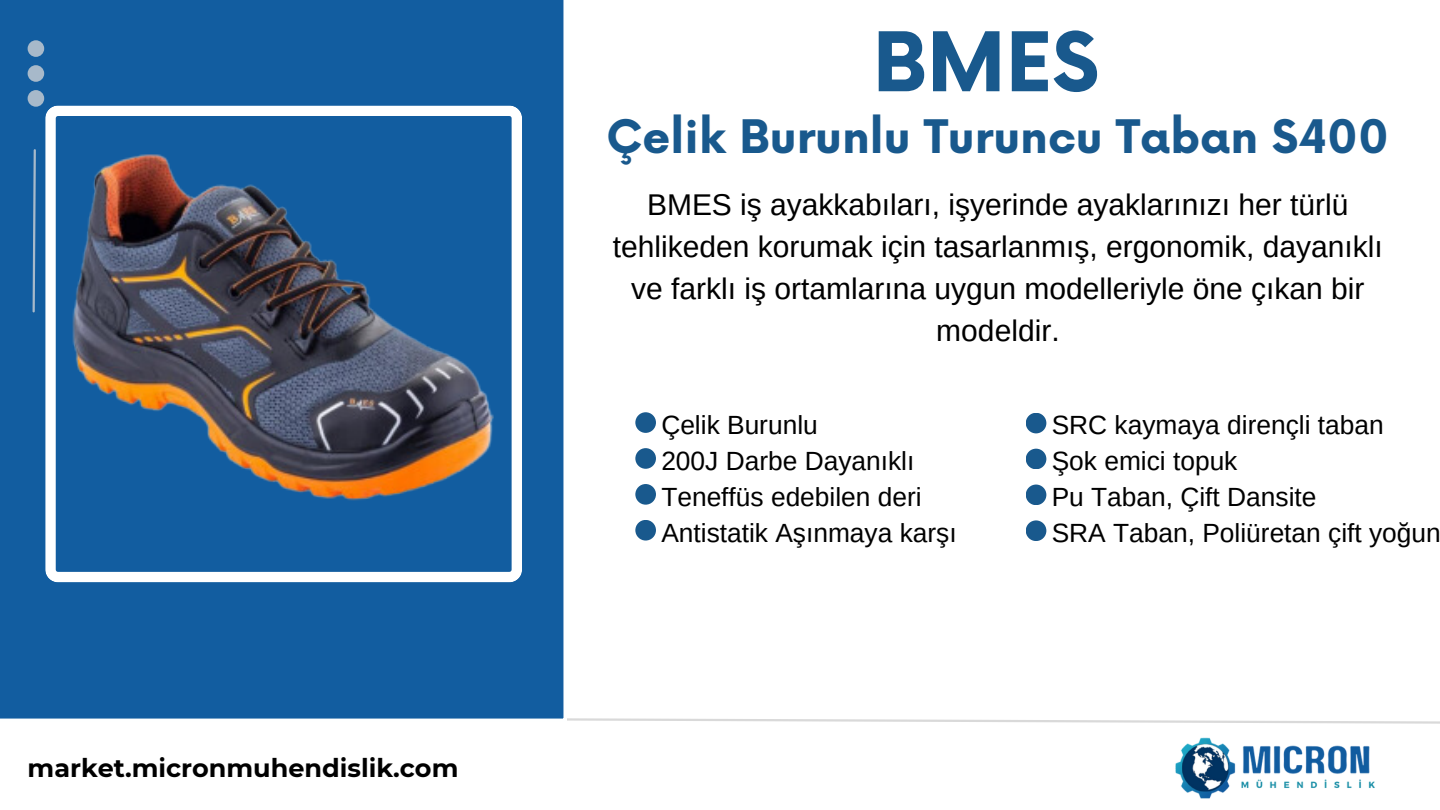
<style>
.page{position:relative;width:1440px;height:810px;background:#fff}
.page>*{position:absolute;margin:0;border:0;box-sizing:border-box;transform-origin:0 0}
.t1{font:700 80px "Now";color:#19598d}
.t2{font:700 45px "Now";color:#19598d}
.t3{font:30px/42px "Arimo";color:#000;text-align:center}
.t4{font:26.3px/36.1px "Arimo";color:#000}
.t5{font:700 25.5px "Montserrat";color:#000}
</style>
<div class="page">
<svg style="left:567px;top:718px;width:873px;height:6px"></svg>
<div style="left:0;top:0;width:564px;height:719px;background:#125da0"></div>
<svg style="left:28px;top:40px;width:16px;height:67px"></svg>
<svg style="left:45px;top:106px;width:477px;height:476px"></svg>
<img style="left:1175px;top:737px;width:200px;height:62px">
<div style="left:635px;top:412px;width:21px;height:21px;background:#19598d;border-radius:50%"></div>
<div style="left:635px;top:448px;width:21px;height:21px;background:#19598d;border-radius:50%"></div>
<div style="left:635px;top:484px;width:21px;height:21px;background:#19598d;border-radius:50%"></div>
<div style="left:635px;top:520px;width:21px;height:21px;background:#19598d;border-radius:50%"></div>
<div style="left:1026px;top:413px;width:20px;height:20px;background:#19598d;border-radius:50%"></div>
<div style="left:1026px;top:449px;width:20px;height:20px;background:#19598d;border-radius:50%"></div>
<div style="left:1026px;top:485px;width:20px;height:20px;background:#19598d;border-radius:50%"></div>
<div style="left:1026px;top:520px;width:20px;height:21px;background:#19598d;border-radius:50%"></div>
<img style="left:6px;top:149px;width:555px;height:390px">
<p class="t5" style="left:28px;top:753px;width:432px">market.micronmuhendislik.com</p>
<p class="t1" style="left:873px;top:19px;width:228px">BMES</p>
<h1 class="t2" style="left:606px;top:113px;width:784px">Çelik Burunlu Turuncu Taban S400</h1>
<h2 class="t3" style="left:613px;top:184px;width:771px">BMES iş ayakkabıları, işyerinde ayaklarınızı her türlü tehlikeden korumak için tasarlanmış, ergonomik, dayanıklı ve farklı iş ortamlarına uygun modelleriyle öne çıkan bir modeldir.</h2>
<h3 class="t4" style="left:661px;top:407px;width:158px">Çelik Burunlu</h3>
<p class="t4" style="left:661px;top:443px;width:255px">200J Darbe Dayanıklı</p>
<p class="t4" style="left:661px;top:479px;width:262px">Teneffüs edebilen deri</p>
<p class="t4" style="left:661px;top:515px;width:297px">Antistatik Aşınmaya karşı</p>
<p class="t4" style="left:1052px;top:407px;width:391px">SRC kaymaya dirençli taban<br>Şok emici topuk<br>Pu Taban, Çift Dansite<br>SRA Taban, Poliüretan çift yoğun</p>
</div>
